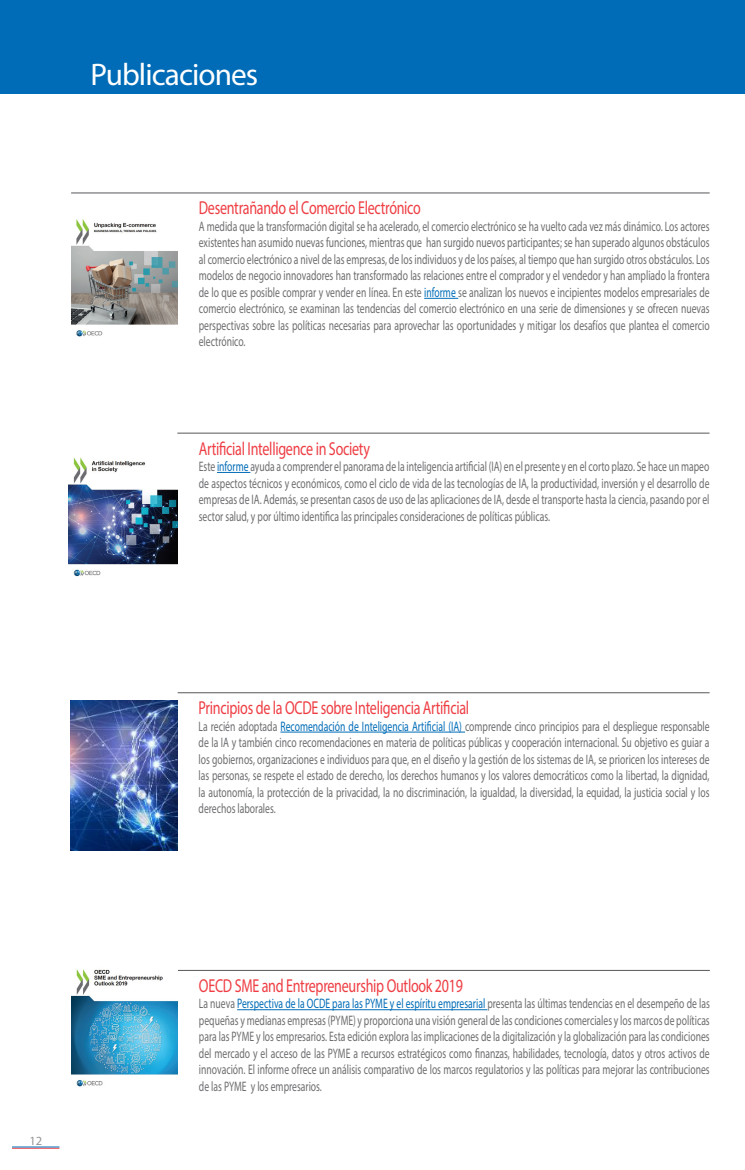
<style>
.page{position:relative;width:745px;height:1170px;background:#fff}
.page>*{position:absolute;margin:0;border:0;box-sizing:border-box;transform-origin:0 0}
._002_Título{font:31.25px "Myriad Pro";letter-spacing:-.03em;color:#fff}
.Título_Publicaciones{font:18.75px "Myriad Pro";letter-spacing:-.02em;color:#ee3d43;scale:.75 1}
.Texto_Publicacione{font:13.75px/16.5px "Myriad Pro";color:#6c6d70;text-align:justify;scale:.7 1}
.t1{font:12.5px "Myriad Pro";color:#939598}
.s1{color:#006cb7}
</style>
<div class="page">
<hr style="left:12px;top:1147px;width:47px;height:1px;background:#ee3d43">
<hr style="left:12px;top:1146px;width:47px;height:1px;background:#006cb7">
<hr style="left:177px;top:433px;width:532px;height:1px;background:#57585a">
<hr style="left:217px;top:472px;width:33px;height:1px;background:#006cb7">
<hr style="left:71px;top:193px;width:638px;height:1px;background:#57585a">
<hr style="left:424px;top:298px;width:34px;height:1px;background:#006cb7">
<hr style="left:177px;top:692px;width:532px;height:1px;background:#57585a">
<hr style="left:280px;top:731px;width:184px;height:1px;background:#006cb7">
<hr style="left:177px;top:970px;width:532px;height:1px;background:#57585a">
<hr style="left:237px;top:1009px;width:250px;height:1px;background:#006cb7">
<img style="left:71px;top:700px;width:106px;height:150px">
<img style="left:69px;top:457px;width:108px;height:120px">
<img style="left:71px;top:219px;width:106px;height:118px">
<img style="left:71px;top:969px;width:106px;height:118px">
<div style="left:0;top:0;width:744px;height:94px;background:#006cb7"></div>
<p class="_002_Título" style="left:90px;top:55px;width:169px">Publicaciones</p>
<p class="Título_Publicaciones" style="left:199px;top:196px;width:297px">Desentrañando el Comercio Electrónico</p>
<p class="Texto_Publicacione" style="left:199px;top:218px;width:730px">A medida que la transformación digital se ha acelerado, el comercio electrónico se ha vuelto cada vez más dinámico. Los actores existentes han asumido nuevas funciones, mientras que han surgido nuevos participantes; se han superado algunos obstáculos al comercio electrónico a nivel de las empresas, de los individuos y de los países, al tiempo que han surgido otros obstáculos. Los modelos de negocio innovadores han transformado las relaciones entre el comprador y el vendedor y han ampliado la frontera de lo que es posible comprar y vender en línea. En este <span class="s1">informe</span> se analizan los nuevos e incipientes modelos empresariales de comercio electrónico, se examinan las tendencias del comercio electrónico en una serie de dimensiones y se ofrecen nuevas perspectivas sobre las políticas necesarias para aprovechar las oportunidades y mitigar los desafíos que plantea el comercio electrónico.</p>
<p class="Título_Publicaciones" style="left:199px;top:436px;width:230px">Artificial Intelligence in Society</p>
<p class="Texto_Publicacione" style="left:199px;top:458px;width:730px">Este <span class="s1">informe</span> ayuda a comprender el panorama de la inteligencia artificial (IA) en el presente y en el corto plazo. Se hace un mapeo de aspectos técnicos y económicos, como el ciclo de vida de las tecnologías de IA, la productividad, inversión y el desarrollo de empresas de IA. Además, se presentan casos de uso de las aplicaciones de IA, desde el transporte hasta la ciencia, pasando por el sector salud, y por último identifica las principales consideraciones de políticas públicas.</p>
<p class="t1" style="left:29px;top:1132px;width:14px">12</p>
<p class="Título_Publicaciones" style="left:198px;top:696px;width:362px">Principios de la OCDE sobre Inteligencia Artificial</p>
<p class="Texto_Publicacione" style="left:198px;top:717px;width:731px">La recién adoptada <span class="s1">Recomendación de Inteligencia Artificial (IA)</span> comprende cinco principios para el despliegue responsable de la IA y también cinco recomendaciones en materia de políticas públicas y cooperación internacional. Su objetivo es guiar a los gobiernos, organizaciones e individuos para que, en el diseño y la gestión de los sistemas de IA, se prioricen los intereses de las personas, se respete el estado de derecho, los derechos humanos y los valores democráticos como la libertad, la dignidad, la autonomía, la protección de la privacidad, la no discriminación, la igualdad, la diversidad, la equidad, la justicia social y los derechos laborales.</p>
<p class="Título_Publicaciones" style="left:199px;top:973px;width:353px">OECD SME and Entrepreneurship Outlook 2019</p>
<p class="Texto_Publicacione" style="left:199px;top:995px;width:730px">La nueva <span class="s1">Perspectiva de la OCDE para las PYME y el espíritu empresarial</span> presenta las últimas tendencias en el desempeño de las pequeñas y medianas empresas (PYME) y proporciona una visión general de las condiciones comerciales y los marcos de políticas para las PYME y los empresarios. Esta edición explora las implicaciones de la digitalización y la globalización para las condiciones del mercado y el acceso de las PYME a recursos estratégicos como finanzas, habilidades, tecnología, datos y otros activos de innovación. El informe ofrece un análisis comparativo de los marcos regulatorios y las políticas para mejorar las contribuciones de las PYME y los empresarios.</p>
</div>
